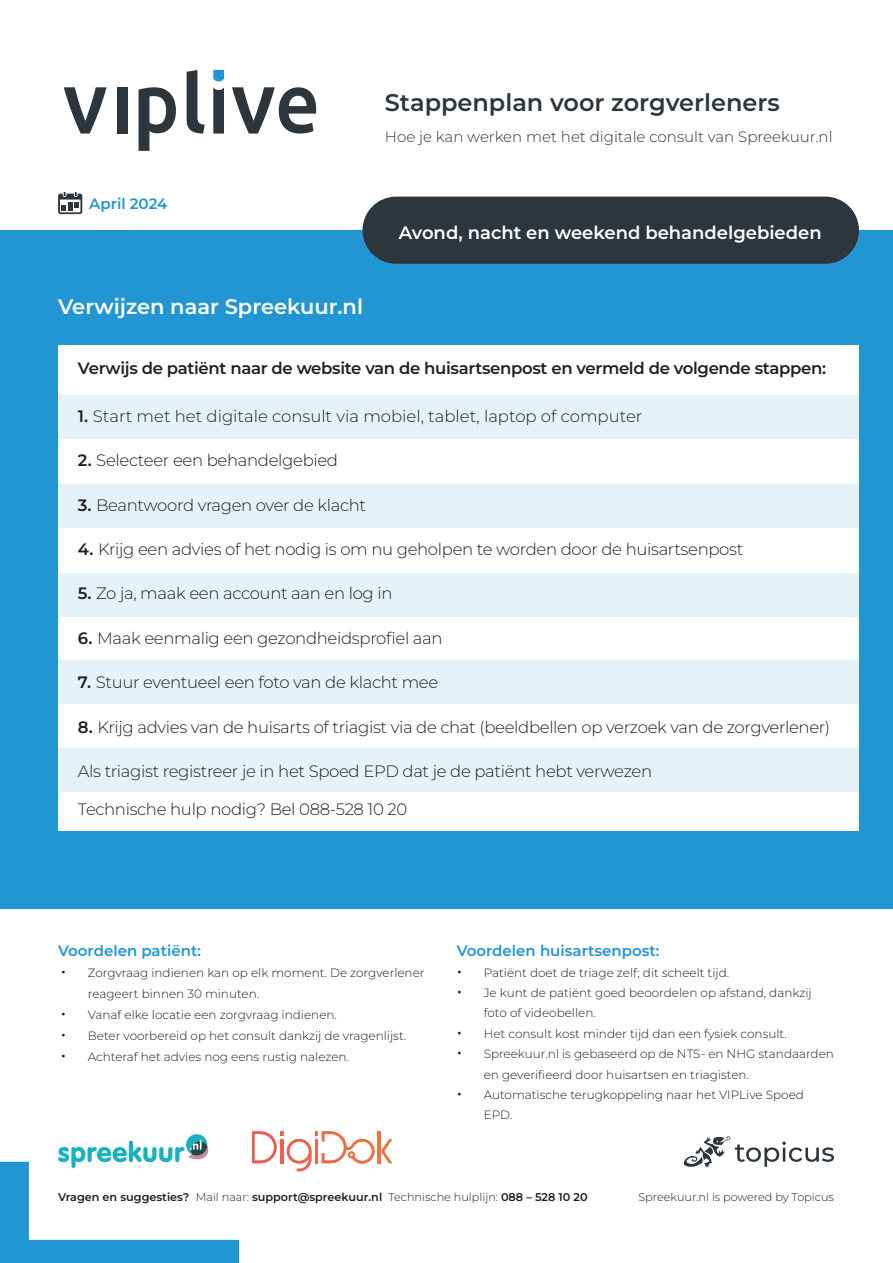
<style>
.page{position:relative;width:893px;height:1263px;background:#fff}
.page>*{position:absolute;margin:0;border:0;box-sizing:border-box;transform-origin:0 0}
.t1{font:600 24px "Montserrat";color:#2d363c}
.t2{font:600 21px "Montserrat";color:#fff}
.t3{font:600 18px "Montserrat";color:#fff}
.t4{font:300 16.5px "Montserrat";letter-spacing:-.02em;color:#231f20}
.t5{font:600 16.5px "Montserrat";letter-spacing:-.02em;color:#231f20}
.t6{font:300 16.5px "Montserrat";color:#231f20}
.t7{font:300 15px "Montserrat";color:#2d363c}
.t8{font:600 15px "Montserrat";color:#2296d3}
.t9{font:300 12px/20.4px "Montserrat";color:#231f20}
.t10{font:600 11.25px "Montserrat";color:#231f20}
.t11{font:300 11.25px "Montserrat";color:#231f20}
.s1{font-weight:600}
.s2{font-weight:400;font-size:18px}
.s3{font-weight:300}
</style>
<div class="page">
<div style="left:0;top:230px;width:893px;height:678px;background:#2296d3"></div>
<div style="left:58px;top:345px;width:801px;height:485px;background:#fff"></div>
<div style="left:58px;top:395px;width:801px;height:44px;background:#e5f2f9"></div>
<div style="left:58px;top:484px;width:801px;height:44px;background:#e5f2f9"></div>
<div style="left:58px;top:572px;width:801px;height:44px;background:#e5f2f9"></div>
<div style="left:58px;top:660px;width:801px;height:44px;background:#e5f2f9"></div>
<div style="left:58px;top:748px;width:801px;height:44px;background:#e5f2f9"></div>
<div style="left:362px;top:197px;width:497px;height:67px;background:#2d363c;border-radius:34px"></div>
<svg style="left:187px;top:70px;width:18px;height:64px"></svg>
<div style="left:117px;top:87px;width:11px;height:47px;background:#2d363c"></div>
<svg style="left:213px;top:70px;width:11px;height:64px"></svg>
<svg style="left:139px;top:87px;width:37px;height:64px"></svg>
<svg style="left:64px;top:87px;width:43px;height:47px"></svg>
<svg style="left:232px;top:87px;width:84px;height:47px"></svg>
<svg style="left:683px;top:1136px;width:151px;height:32px"></svg>
<svg style="left:0;top:1134px;width:239px;height:129px"></svg>
<svg style="left:58px;top:192px;width:24px;height:22px"></svg>
<hr style="left:378px;top:1131px;width:2px;height:32px;background:#ef753e">
<svg style="left:381px;top:1139px;width:11px;height:24px"></svg>
<svg style="left:252px;top:1131px;width:123px;height:40px"></svg>
<p class="t8" style="left:89px;top:193px;width:80px">April 2024</p>
<p class="t2" style="left:58px;top:292px;width:306px">Verwijzen naar Spreekuur.nl</p>
<p class="t1" style="left:385px;top:86px;width:396px">Stappenplan voor zorgverleners</p>
<p class="t7" style="left:385px;top:126px;width:449px">Hoe je kan werken met het digitale consult van Spreekuur.nl</p>
<p class="t3" style="left:399px;top:220px;width:424px">Avond, nacht en weekend behandelgebieden</p>
<p class="t5" style="left:78px;top:357px;width:750px">Verwijs de patiënt naar de website van de huisartsenpost en vermeld de volgende stappen:</p>
<p class="t6" style="left:78px;top:405px;width:566px"><span class="s1">1.</span> Start met het digitale consult via mobiel, tablet, laptop of computer</p>
<p class="t4" style="left:78px;top:449px;width:262px"><span class="s1">2.</span> Selecteer een behandelgebied</p>
<p class="t4" style="left:78px;top:493px;width:290px"><span class="s1">3.</span> Beantwoord vragen over de klacht</p>
<p class="t4" style="left:78px;top:538px;width:667px"><span class="s1">4.</span> Krijg een advies of het nodig is om nu geholpen te worden door de huisartsenpost</p>
<p class="t4" style="left:78px;top:582px;width:316px"><span class="s1">5.</span> Zo ja, maak een account aan en log in</p>
<p class="t4" style="left:78px;top:627px;width:366px"><span class="s1">6.</span> Maak eenmalig een gezondheidsprofiel aan</p>
<p class="t4" style="left:78px;top:671px;width:362px"><span class="s1">7.</span> Stuur eventueel een foto van de klacht mee</p>
<p class="t4" style="left:78px;top:715px;width:754px"><span class="s1">8.</span> Krijg advies van de huisarts of triagist via de chat (beeldbellen op verzoek van de zorgverlener)</p>
<p class="t4" style="left:78px;top:760px;width:576px">Als triagist registreer je in het Spoed EPD dat je de patiënt hebt verwezen</p>
<p class="t4" style="left:78px;top:798px;width:331px">Technische hulp nodig? Bel 088-528 10 20</p>
<p class="t8" style="left:58px;top:940px;width:144px">Voordelen patiënt:</p>
<p class="t9" style="left:88px;top:962px;width:338px;line-height:21px;text-indent:-27px"><span class="s2">•</span> Zorgvraag indienen kan op elk moment. De zorgverlener reageert binnen 30 minuten.</p>
<p class="t9" style="left:61px;top:1004px;width:278px"><span class="s2">•</span> Vanaf elke locatie een zorgvraag indienen.</p>
<p class="t9" style="left:61px;top:1025px;width:347px"><span class="s2">•</span> Beter voorbereid op het consult dankzij de vragenlijst.</p>
<p class="t9" style="left:61px;top:1046px;width:290px"><span class="s2">•</span> Achteraf het advies nog eens rustig nalezen.</p>
<p class="t8" style="left:457px;top:940px;width:204px">Voordelen huisartsenpost:</p>
<p class="t9" style="left:457px;top:962px;width:274px"><span class="s2">•</span> Patiënt doet de triage zelf; dit scheelt tijd.</p>
<p class="t9" style="left:484px;top:982px;width:330px;text-indent:-27px"><span class="s2">•</span> Je kunt de patiënt goed beoordelen op afstand, dankzij foto of videobellen.</p>
<p class="t9" style="left:457px;top:1023px;width:332px"><span class="s2">•</span> Het consult kost minder tijd dan een fysiek consult.</p>
<p class="t9" style="left:484px;top:1043px;width:352px;text-indent:-27px"><span class="s2">•</span> Spreekuur.nl is gebaseerd op de NTS- en NHG standaarden en geverifieerd door huisartsen en triagisten.</p>
<p class="t9" style="left:484px;top:1084px;width:322px;text-indent:-27px"><span class="s2">•</span> Automatische terugkoppeling naar het VIPLive Spoed<br>EPD.</p>
<p class="t10" style="left:58px;top:1189px;width:531px">Vragen en suggesties? <span class="s3">Mail naar:</span> support@spreekuur.nl <span class="s3">Technische hulplijn:</span> 088 – 528 10 20</p>
<p class="t11" style="left:638px;top:1189px;width:197px">Spreekuur.nl is powered by Topicus</p>
</div>
